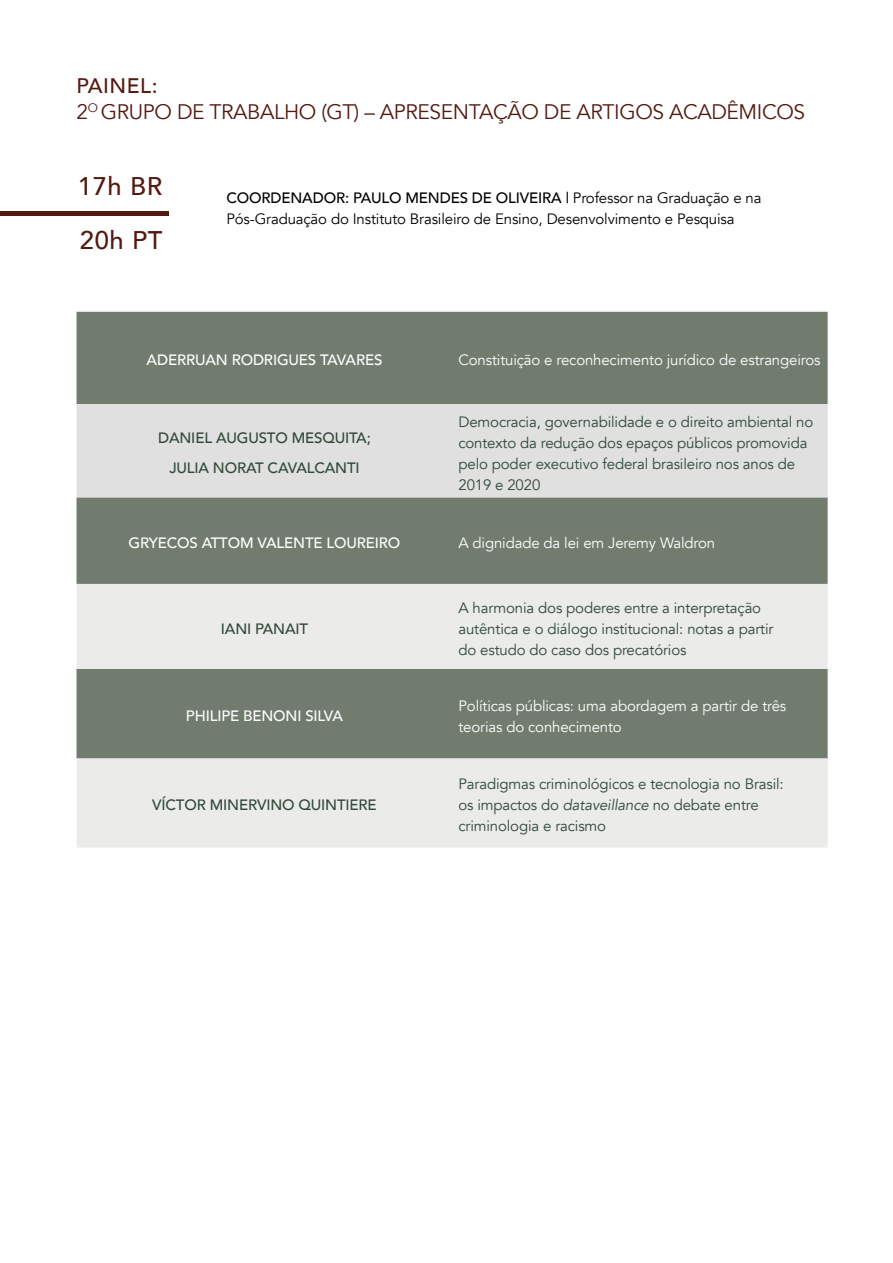
<style>
.page{position:relative;width:893px;height:1263px;background:#fff}
.page>*{position:absolute;margin:0;border:0;box-sizing:border-box;transform-origin:0 0}
.t1{font:500 25.5px/54px "Avenir";letter-spacing:.025em;color:#541910}
.t2{font:21px/25.5px "Avenir";letter-spacing:-.02em;color:#541910}
.t3{font:15px/21px "Avenir";letter-spacing:-.01em;color:#304837}
.t4{font:15px/21px "Avenir";letter-spacing:-.01em;color:#fff}
.t5{font:15px/21px "Avenir";letter-spacing:-.01em;color:#000}
.t6{font:500 15px/30px "Avenir";letter-spacing:-.01em;color:#304837;text-align:center}
.t7{font:500 15px "Avenir";letter-spacing:-.01em;color:#fff}
.s1{font-weight:500}
.s2{font-style:italic}
</style>
<div class="page">
<hr style="left:0;top:212px;width:169px;height:4px;background:#541910">
<div style="left:77px;top:312px;width:751px;height:92px;background:#717c6f"></div>
<div style="left:77px;top:404px;width:751px;height:94px;background:#e0e0e0"></div>
<div style="left:77px;top:498px;width:751px;height:86px;background:#717c6f"></div>
<div style="left:77px;top:584px;width:751px;height:263px;background:#ebebea"></div>
<div style="left:77px;top:669px;width:751px;height:89px;background:#717c6f"></div>
<h2 class="t2" style="left:77px;top:74px;width:730px"><span class="s1">PAINEL:<br></span>2<sup>O</sup> GRUPO DE TRABALHO (GT) – APRESENTAÇÃO DE ARTIGOS ACADÊMICOS</h2>
<h1 class="t1" style="left:78px;top:158px;width:86px">17h BR<br>20h PT</h1>
<p class="t5" style="left:226px;top:187px;width:537px"><span class="s1">COORDENADOR: PAULO MENDES DE OLIVEIRA |</span> Professor na Graduação e na<br>Pós-Graduação do Instituto Brasileiro de Ensino, Desenvolvimento e Pesquisa</p>
<p class="t7" style="left:147px;top:347px;width:237px">ADERRUAN RODRIGUES TAVARES</p>
<p class="t4" style="left:458px;top:350px;width:364px">Constituição e reconhecimento jurídico de estrangeiros</p>
<p class="t6" style="left:158px;top:422px;width:214px">DANIEL AUGUSTO MESQUITA;<br>JULIA NORAT CAVALCANTI</p>
<p class="t3" style="left:458px;top:411px;width:356px">Democracia, governabilidade e o direito ambiental no contexto da redução dos epaços públicos promovida pelo poder executivo federal brasileiro nos anos de 2019 e 2020</p>
<p class="t7" style="left:129px;top:530px;width:273px">GRYECOS ATTOM VALENTE LOUREIRO</p>
<p class="t4" style="left:458px;top:533px;width:258px">A dignidade da lei em Jeremy Waldron</p>
<p class="t6" style="left:221px;top:613px;width:89px">IANI PANAIT</p>
<p class="t3" style="left:458px;top:597px;width:316px">A harmonia dos poderes entre a interpretação autêntica e o diálogo institucional: notas a partir do estudo do caso dos precatórios</p>
<p class="t7" style="left:186px;top:703px;width:159px">PHILIPE BENONI SILVA</p>
<p class="t4" style="left:458px;top:695px;width:329px">Políticas públicas: uma abordagem a partir de três teorias do conhecimento</p>
<p class="t6" style="left:152px;top:789px;width:226px">VÍCTOR MINERVINO QUINTIERE</p>
<p class="t3" style="left:458px;top:774px;width:327px">Paradigmas criminológicos e tecnologia no Brasil: os impactos do <span class="s2">dataveillance</span> no debate entre criminologia e racismo</p>
</div>
